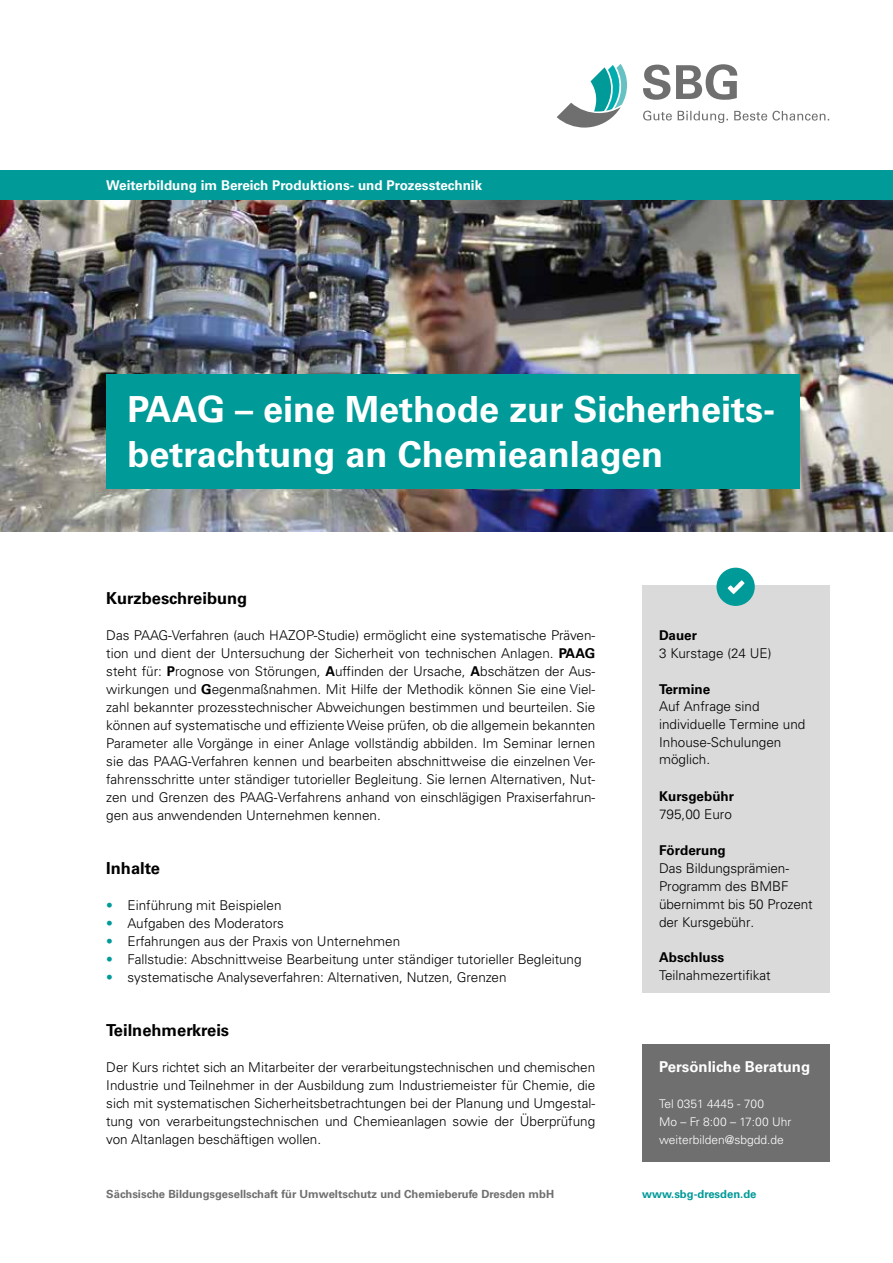
<style>
.page{position:relative;width:893px;height:1263px;background:#fff}
.page>*{position:absolute;margin:0;border:0;box-sizing:border-box;transform-origin:0 0}
.t1{font:700 36px/45px "Univers LT Std";color:#fff}
.t2{font:700 16.5px "Univers LT Std";color:#000}
.t3{font:700 15px "Univers LT Std";color:#fff}
.t4{font:300 13.5px/18px "Univers LT Std";color:#000;text-align:justify}
.t5{font:700 13.5px "Univers LT Std";color:#fff}
.t6{font:700 13.5px "Univers LT Std";color:#000}
.t7{font:300 12px/18px "Univers LT Std";color:#fff}
.t8{font:700 11.25px "Univers LT Std";color:#706f6f}
.t9{font:700 11.25px "Univers LT Std";color:#009a98}
.s1{font-weight:700}
.s2{color:#009a98}
</style>
<div class="page">
<img style="left:0;top:200px;width:893px;height:332px">
<svg style="left:557px;top:64px;width:70px;height:64px"></svg>
<svg style="left:643px;top:65px;width:27px;height:35px"></svg>
<svg style="left:676px;top:64px;width:61px;height:36px"></svg>
<svg style="left:643px;top:111px;width:29px;height:10px"></svg>
<svg style="left:678px;top:111px;width:50px;height:12px"></svg>
<svg style="left:734px;top:111px;width:95px;height:10px"></svg>
<div style="left:106px;top:374px;width:693px;height:115px;background:#009a98"></div>
<div style="left:642px;top:586px;width:187px;height:407px;background:#dadada"></div>
<div style="left:716px;top:568px;width:39px;height:38px;background:#009a98;border-radius:50%"></div>
<div style="left:0;top:170px;width:893px;height:30px;background:#009a98"></div>
<svg style="left:728px;top:580px;width:17px;height:14px"></svg>
<div style="left:642px;top:1044px;width:187px;height:118px;background:#706f6f"></div>
<p class="t5" style="left:106px;top:177px;width:377px">Weiterbildung im Bereich Produktions- und Prozesstechnik</p>
<h1 class="t1" style="left:128px;top:388px;width:649px">PAAG – eine Methode zur Sicherheits&shy;betrachtung an Chemieanlagen</h1>
<p class="t2" style="left:106px;top:588px;width:143px">Kurzbeschreibung</p>
<p class="t4" style="left:106px;top:626px;width:491px">Das PAAG‑Verfahren (auch HAZOP-Studie) ermöglicht eine systematische Präven‑ tion und dient der Untersuchung der Sicherheit von technischen Anlagen. <span class="s1">PAAG </span>steht für: <span class="s1">P</span>rognose von Störungen, <span class="s1">A</span>uffinden der Ursache, <span class="s1">A</span>bschätzen der Aus‑ wirkungen und <span class="s1">G</span>egenmaßnahmen. Mit Hilfe der Methodik können Sie eine Viel‑ zahl bekannter prozesstechnischer Abweichungen bestimmen und beurteilen. Sie können auf systematische und effiziente Weise prüfen, ob die allgemein bekannten Parameter alle Vorgänge in einer Anlage vollständig abbilden. Im Seminar lernen sie das PAAG‑Verfahren kennen und bearbeiten abschnittweise die einzelnen Ver‑ fahrensschritte unter ständiger tutorieller Begleitung. Sie lernen Alternativen, Nut‑ zen und Grenzen des PAAG‑Verfahrens anhand von einschlägigen Praxiserfahrun‑ gen aus anwendenden Unternehmen kennen.</p>
<p class="t2" style="left:106px;top:858px;width:55px">Inhalte</p>
<p class="t4" style="left:106px;top:896px;width:177px"><span class="s2">•</span> Einführung mit Beispielen</p>
<p class="t4" style="left:106px;top:914px;width:179px"><span class="s2">•</span> Aufgaben des Moderators</p>
<p class="t4" style="left:106px;top:932px;width:295px"><span class="s2">•</span> Erfahrungen aus der Praxis von Unternehmen</p>
<p class="t4" style="left:106px;top:950px;width:477px"><span class="s2">•</span> Fallstudie: Abschnittweise Bearbeitung unter ständiger tutorieller Begleitung</p>
<p class="t4" style="left:106px;top:968px;width:402px"><span class="s2">•</span> systematische Analyseverfahren: Alternativen, Nutzen, Grenzen</p>
<p class="t2" style="left:106px;top:1020px;width:124px">Teilnehmerkreis</p>
<p class="t4" style="left:106px;top:1058px;width:491px">Der Kurs richtet sich an Mitarbeiter der verarbeitungstechnischen und chemischen Industrie und Teilnehmer in der Ausbildung zum Industriemeister für Chemie, die sich mit systematischen Sicherheitsbetrachtungen bei der Planung und Umgestal‑ tung von verarbeitungstechnischen und Chemieanlagen sowie der Überprüfung von Altanlagen beschäftigen wollen.</p>
<p class="t6" style="left:659px;top:627px;width:39px">Dauer</p>
<p class="t4" style="left:659px;top:644px;width:114px">3 Kurstage (24 UE)</p>
<p class="t6" style="left:659px;top:681px;width:53px">Termine</p>
<p class="t4" style="left:659px;top:698px;width:148px;text-align:left">Auf Anfrage sind individuelle Termine und<br>Inhouse-Schulungen möglich.</p>
<p class="t6" style="left:659px;top:789px;width:77px">Kursgebühr</p>
<p class="t4" style="left:659px;top:805px;width:74px">795,00 Euro</p>
<p class="t6" style="left:659px;top:842px;width:68px">Förderung</p>
<p class="t4" style="left:659px;top:859px;width:155px;text-align:left">Das Bildungsprämien‑<br>Programm des BMBF übernimmt bis 50 Prozent der Kursgebühr.</p>
<p class="t6" style="left:659px;top:950px;width:67px">Abschluss</p>
<p class="t4" style="left:659px;top:966px;width:113px">Teilnahmezertifikat</p>
<p class="t3" style="left:659px;top:1058px;width:153px">Persönliche Beratung</p>
<p class="t7" style="left:659px;top:1095px;width:134px">Tel 0351 4445 - 700<br>Mo – Fr 8:00 – 17:00 Uhr weiterbilden@sbgdd.de</p>
<p class="t8" style="left:106px;top:1187px;width:449px">Sächsische Bildungsgesellschaft für Umweltschutz und Chemieberufe Dresden mbH</p>
<p class="t9" style="left:642px;top:1187px;width:116px">www.sbg-dresden.de</p>
</div>
